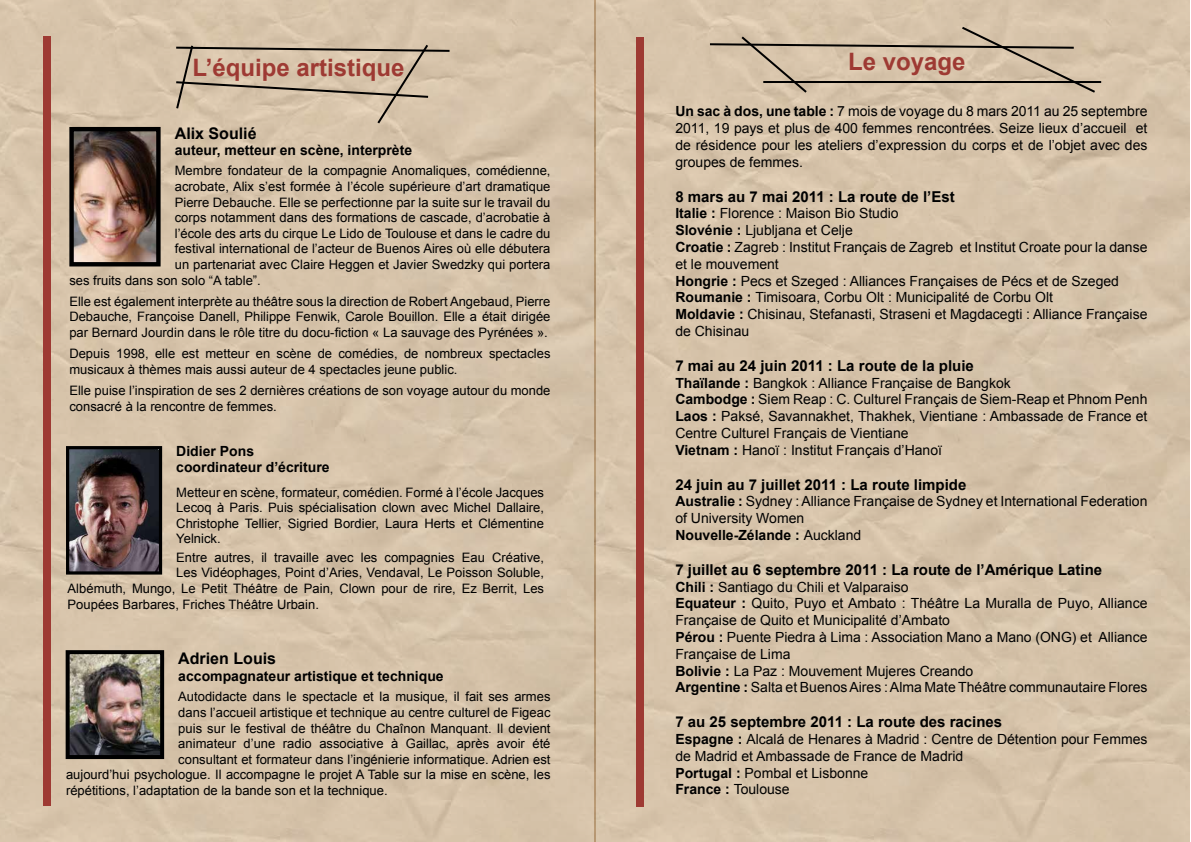
<style>
.page{position:relative;width:1191px;height:842px;background:#fff}
.page>*{position:absolute;margin:0;border:0;box-sizing:border-box;transform-origin:0 0}
.t1{font:700 24px "Arial";color:#9e3a33}
.t2{font:700 16px "Arial";color:#000}
.t3{font:700 15px "Arial";color:#000}
.t4{font:14px/16.8px "Arial";color:#000}
.t5{font:700 14px/16.8px "Arial";color:#000}
.t6{font:13px/15.6px "Arial";color:#000;text-align:justify}
.s1{font-weight:700}
</style>
<div class="page">
<img style="left:1px;top:0;width:1188px;height:842px">
<svg style="left:174px;top:43px;width:277px;height:83px;background:#cbb8a1"></svg>
<div style="left:44px;top:37px;width:7px;height:769px;background:#9e3a33"></div>
<img style="left:74px;top:132px;width:82px;height:129px">
<div style="left:69px;top:127px;width:92px;height:139px;border:4px solid #000"></div>
<div style="left:636px;top:37px;width:7px;height:769px;background:#9e3a33"></div>
<hr style="left:763px;top:81px;width:338px;height:2px;background:#000">
<svg style="left:708px;top:25px;width:389px;height:70px;background:#c8b69e"></svg>
<img style="left:70px;top:450px;width:88px;height:121px">
<div style="left:66px;top:446px;width:96px;height:129px;border:3px solid #000"></div>
<img style="left:71px;top:655px;width:88px;height:99px">
<div style="left:66px;top:650px;width:98px;height:109px;border:4px solid #000"></div>
<h1 class="t1" style="left:192px;top:52px;width:214px">L’équipe artistique</h1>
<p class="t2" style="left:175px;top:122px;width:83px">Alix Soulié</p>
<p class="t5" style="left:175px;top:143px;width:239px">auteur, metteur en scène, interprète</p>
<p class="t6" style="left:175px;top:163px;width:377px">Membre fondateur de la compagnie Anomaliques, comédienne,</p>
<p class="t6" style="left:175px;top:179px;width:377px">acrobate, Alix s’est formée à l’école supérieure d’art dramatique</p>
<p class="t6" style="left:175px;top:194px;width:377px">Pierre Debauche. Elle se perfectionne par la suite sur le travail du</p>
<p class="t6" style="left:175px;top:210px;width:377px">corps notamment dans des formations de cascade, d’acrobatie à</p>
<p class="t6" style="left:175px;top:225px;width:377px">l’école des arts du cirque Le Lido de Toulouse et dans le cadre du</p>
<p class="t6" style="left:175px;top:241px;width:377px">festival international de l’acteur de Buenos Aires où elle débutera</p>
<p class="t6" style="left:175px;top:257px;width:377px">un partenariat avec Claire Heggen et Javier Swedzky qui portera</p>
<p class="t6" style="left:69px;top:272px;width:193px">ses fruits dans son solo “A table”.</p>
<p class="t6" style="left:69px;top:294px;width:482px">Elle est également interprète au théâtre sous la direction de Robert Angebaud, Pierre Debauche, Françoise Danell, Philippe Fenwik, Carole Bouillon. Elle a était dirigée par Bernard Jourdin dans le rôle titre du docu-fiction « La sauvage des Pyrénées ».</p>
<p class="t6" style="left:69px;top:346px;width:482px">Depuis 1998, elle est metteur en scène de comédies, de nombreux spectacles musicaux à thèmes mais aussi auteur de 4 spectacles jeune public.</p>
<p class="t6" style="left:69px;top:383px;width:482px">Elle puise l’inspiration de ses 2 dernières créations de son voyage autour du monde consacré à la rencontre de femmes.</p>
<p class="t5" style="left:176px;top:443px;width:155px">Didier Pons coordinateur d’écriture</p>
<p class="t6" style="left:176px;top:484px;width:369px">Metteur en scène, formateur, comédien. Formé à l’école Jacques Lecoq à Paris. Puis spécialisation clown avec Michel Dallaire, Christophe Tellier, Sigried Bordier, Laura Herts et Clémentine Yelnick.</p>
<p class="t6" style="left:176px;top:550px;width:369px">Entre autres, il travaille avec les compagnies Eau Créative,</p>
<p class="t6" style="left:176px;top:565px;width:369px">Les Vidéophages, Point d’Aries, Vendaval, Le Poisson Soluble,</p>
<p class="t6" style="left:68px;top:581px;width:478px">Albémuth, Mungo, Le Petit Théâtre de Pain, Clown pour de rire, Ez Berrit, Les</p>
<p class="t6" style="left:68px;top:596px;width:253px">Poupées Barbares, Friches Théâtre Urbain.</p>
<p class="t2" style="left:178px;top:648px;width:99px">Adrien Louis</p>
<p class="t5" style="left:178px;top:668px;width:267px">accompagnateur artistique et technique</p>
<p class="t6" style="left:178px;top:689px;width:374px">Autodidacte dans le spectacle et la musique, il fait ses armes</p>
<p class="t6" style="left:178px;top:705px;width:374px">dans l’accueil artistique et technique au centre culturel de Figeac</p>
<p class="t6" style="left:178px;top:720px;width:374px">puis sur le festival de théâtre du Chaînon Manquant. Il devient</p>
<p class="t6" style="left:178px;top:736px;width:374px">animateur d’une radio associative à Gaillac, après avoir été</p>
<p class="t6" style="left:178px;top:752px;width:374px">consultant et formateur dans l’ingénierie informatique. Adrien est</p>
<p class="t6" style="left:66px;top:767px;width:486px">aujourd’hui psychologue. Il accompagne le projet A Table sur la mise en scène, les</p>
<p class="t6" style="left:66px;top:783px;width:323px">répétitions, l’adaptation de la bande son et la technique.</p>
<h1 class="t1" style="left:848px;top:46px;width:119px">Le voyage</h1>
<p class="t4" style="left:675px;top:103px;width:473px;text-align:justify"><span class="s1">Un sac à dos, une table :</span> 7 mois de voyage du 8 mars 2011 au 25 septembre 2011, 19 pays et plus de 400 femmes rencontrées. Seize lieux d’accueil et de résidence pour les ateliers d’expression du corps et de l’objet avec des groupes de femmes.</p>
<p class="t3" style="left:675px;top:186px;width:281px">8 mars au 7 mai 2011 : La route de l’Est</p>
<p class="t4" style="left:675px;top:205px;width:473px"><span class="s1">Italie :</span> Florence : Maison Bio Studio<br><span class="s1">Slovénie :</span> Ljubljana et Celje<br><span class="s1">Croatie :</span> Zagreb : Institut Français de Zagreb et Institut Croate pour la danse et le mouvement<br><span class="s1">Hongrie :</span> Pecs et Szeged : Alliances Françaises de Pécs et de Szeged <span class="s1">Roumanie :</span> Timisoara, Corbu Olt : Municipalité de Corbu Olt<br><span class="s1">Moldavie :</span> Chisinau, Stefanasti, Straseni et Magdacegti : Alliance Française de Chisinau</p>
<p class="t3" style="left:675px;top:356px;width:300px">7 mai au 24 juin 2011 : La route de la pluie</p>
<p class="t4" style="left:675px;top:374px;width:473px"><span class="s1">Thaïlande :</span> Bangkok : Alliance Française de Bangkok<br><span class="s1">Cambodge :</span> Siem Reap : C. Culturel Français de Siem-Reap et Phnom Penh <span class="s1">Laos :</span> Paksé, Savannakhet, Thakhek, Vientiane : Ambassade de France et Centre Culturel Français de Vientiane<br><span class="s1">Vietnam :</span> Hanoï : Institut Français d’Hanoï</p>
<p class="t3" style="left:675px;top:474px;width:292px">24 juin au 7 juillet 2011 : La route limpide</p>
<p class="t4" style="left:675px;top:493px;width:473px"><span class="s1">Australie :</span> Sydney : Alliance Française de Sydney et International Federation of University Women<br><span class="s1">Nouvelle-Zélande :</span> Auckland</p>
<p class="t3" style="left:675px;top:560px;width:428px">7 juillet au 6 septembre 2011 : La route de l’Amérique Latine</p>
<p class="t4" style="left:675px;top:578px;width:473px"><span class="s1">Chili :</span> Santiago du Chili et Valparaiso<br><span class="s1">Equateur :</span> Quito, Puyo et Ambato : Théâtre La Muralla de Puyo, Alliance Française de Quito et Municipalité d’Ambato<br><span class="s1">Pérou :</span> Puente Piedra à Lima : Association Mano a Mano (ONG) et Alliance Française de Lima<br><span class="s1">Bolivie :</span> La Paz : Mouvement Mujeres Creando<br><span class="s1">Argentine :</span> Salta et Buenos Aires : Alma Mate Théâtre communautaire Flores</p>
<p class="t3" style="left:675px;top:712px;width:328px">7 au 25 septembre 2011 : La route des racines</p>
<p class="t4" style="left:675px;top:731px;width:473px"><span class="s1">Espagne :</span> Alcalá de Henares à Madrid : Centre de Détention pour Femmes de Madrid et Ambassade de France de Madrid<br><span class="s1">Portugal :</span> Pombal et Lisbonne<br><span class="s1">France :</span> Toulouse</p>
</div>
